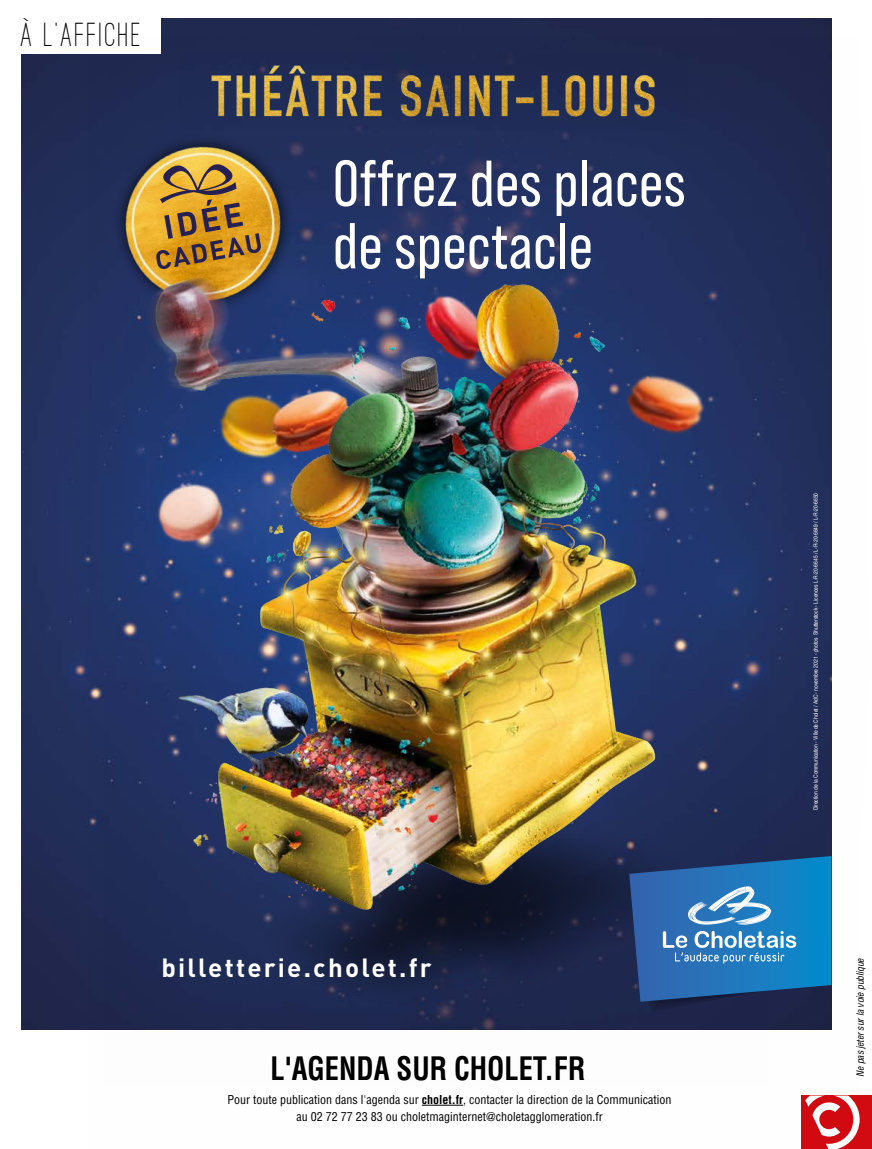
<style>
.page{position:relative;width:872px;height:1149px;background:#fff}
.page>*{position:absolute;margin:0;border:0;box-sizing:border-box;transform-origin:0 0}
.t1{font:64.65px/62.4px "Bebas Neue Pro";letter-spacing:.01em;color:#fff}
.t2{font:500 34.5px "Ostrich Sans";letter-spacing:.08em;color:#000;scale:.9 1}
.t3{font:700 condensed 31.5px "Helvetica";color:#000;scale:.9 1}
.t4{font:700 25.95px "DIN";letter-spacing:.085em;color:#fff}
.t5{font:condensed 12px/16.8px "Helvetica";color:#000;text-align:center}
.t6{font:italic condensed 9.75px "Helvetica";color:#000}
.t7{font:condensed 6px "Helvetica";letter-spacing:-.005em;color:#fff}
.s1{font-weight:700}
</style>
<div class="page">
<img style="left:21px;top:19px;width:810px;height:1009px">
<div style="left:8px;top:15px;width:152px;height:39px;background:#fff"></div>
<img style="left:87px;top:35px;width:784px;height:1113px">
<svg style="left:629px;top:855px;width:202px;height:156px;background:#2e70ab"></svg>
<img style="left:178px;top:54px;width:509px;height:75px">
<h2 class="t2" style="left:20px;top:18px;width:135px">À L'AFFICHE</h2>
<h1 class="t1" style="left:333px;top:152px;width:354px">Offrez des places de spectacle</h1>
<h3 class="t4" style="left:161px;top:950px;width:272px">billetterie.cholet.fr</h3>
<h3 class="t3" style="left:270px;top:1049px;width:351px">L'AGENDA SUR CHOLET.FR</h3>
<p class="t5" style="left:227px;top:1090px;width:445px">Pour toute publication dans l'agenda sur <span class="s1">cholet.fr</span>, contacter la direction de la Communication au 02 72 77 23 83 ou choletmaginternet@choletagglomeration.fr</p>
<p class="t7" style="left:812px;top:810px;width:319px;rotate:-90deg">Direction de la Communication - Ville de Cholet / AdC - novembre 2021 - photos Shutterstock - Licences L-R-20-6645 / L-R-20-6649 / L-R-20-6650</p>
<p class="t6" style="left:854px;top:1076px;width:122px;rotate:-90deg">Nepasjetersurlavoiepublique</p>
</div>
